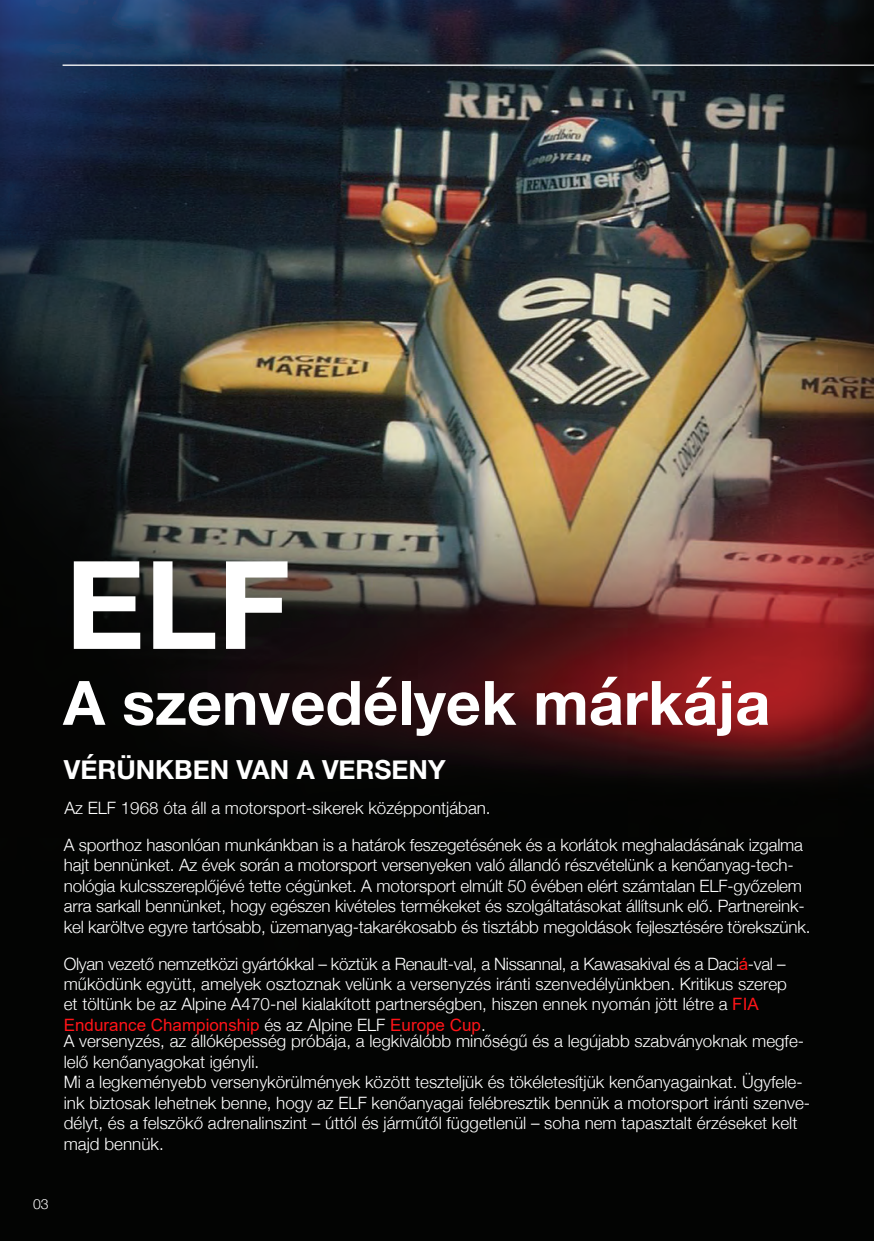
<style>
.page{position:relative;width:874px;height:1241px;background:#fff}
.page>*{position:absolute;margin:0;border:0;box-sizing:border-box;transform-origin:0 0}
.t1{font:700 122.5px "Helvetica Neue";color:#fff}
.t2{font:700 61.25px "Helvetica Neue";color:#fff}
.Paragraph_Style_2{font:700 26.25px "Helvetica Neue";color:#fff}
.Paragraph_Style_2-2{font:300 16.97px/20.5px "Helvetica Neue";color:#fff}
.t3{font:300 14px "Helvetica Neue";color:#fff}
.s1{font-family:"Arial";font-weight:400;color:#ff1418}
</style>
<div class="page">
<img style="left:0;top:0;width:873px;height:1240px">
<hr style="left:873px;top:0;width:1px;height:1240px;background:#231f20">
<hr style="left:63px;top:64px;width:810px;height:2px;background:#fff">
<p class="t1" style="left:65px;top:509px;width:226px">ELF</p>
<p class="t2" style="left:63px;top:654px;width:708px">A szenvedélyek márkája</p>
<p class="Paragraph_Style_2" style="left:64px;top:748px;width:383px">VÉRÜNKBEN VAN A VERSENY</p>
<p class="Paragraph_Style_2-2" style="left:64px;top:796px;width:427px">Az ELF 1968 óta áll a motorsport-sikerek középpontjában.</p>
<p class="Paragraph_Style_2-2" style="left:64px;top:833px;width:747px">A sporthoz hasonlóan munkánkban is a határok feszegetésének és a korlátok meghaladásának izgalma hajt bennünket. Az évek során a motorsport versenyeken való állandó részvételünk a kenőanyag-tech&shy;nológia kulcsszereplőjévé tette cégünket. A motorsport elmúlt 50 évében elért számtalan ELF-győzelem arra sarkall bennünket, hogy egészen kivételes termékeket és szolgáltatásokat állítsunk elő. Partnereink&shy;kel karöltve egyre tartósabb, üzemanyag-takarékosabb és tisztább megoldások fejlesztésére törekszünk.</p>
<p class="Paragraph_Style_2-2" style="left:64px;top:951px;width:724px;text-align:justify">Olyan vezető nemzetközi gyártókkal – köztük a Renault-val, a Nissannal, a Kawasakival és a Daci<span class="s1">á</span>-val – működünk együtt, amelyek osztoznak velünk a versenyzés iránti szenvedélyünkben. Kritikus szerep et töltünk be az Alpine A470-nel kialakított partnerségben, hiszen ennek nyomán jött létre a <span class="s1">FIA</span></p>
<p class="Paragraph_Style_2-2" style="left:64px;top:1015px;width:741px;line-height:16.6px"><span class="s1">Endurance Championship</span> és az Alpine ELF <span class="s1">Europe Cup</span>.<br>A versenyzés, az állóképesség próbája, a legkiválóbb minőségű és a legújabb szabványoknak megfe-</p>
<p class="Paragraph_Style_2-2" style="left:64px;top:1050px;width:197px">lelő kenőanyagokat igényli.</p>
<p class="Paragraph_Style_2-2" style="left:64px;top:1070px;width:747px">Mi a legkeményebb versenykörülmények között teszteljük és tökéletesítjük kenőanyagainkat. Ügyfele&shy;ink biztosak lehetnek benne, hogy az ELF kenőanyagai felébresztik bennük a motorsport iránti szenve&shy;délyt, és a felszökő adrenalinszint – úttól és járműtől függetlenül – soha nem tapasztalt érzéseket kelt majd bennük.</p>
<p class="t3" style="left:33px;top:1192px;width:17px">03</p>
</div>
